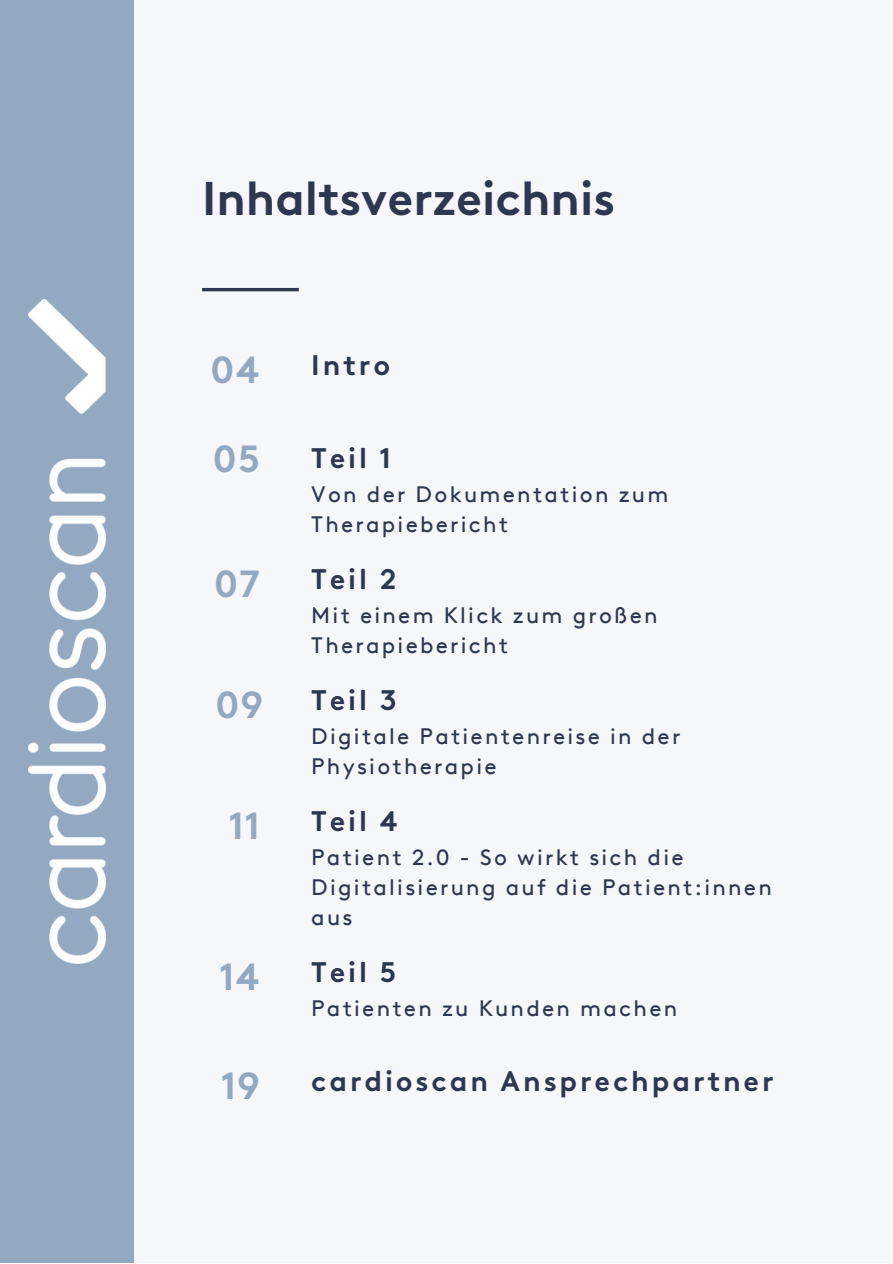
<style>
.page{position:relative;width:893px;height:1264px;background:#fff}
.page>*{position:absolute;margin:0;border:0;box-sizing:border-box;transform-origin:0 0}
.t1{font:700 47.25px "Brown LL";color:#2d3850}
.t2{font:700 37.8px "Brown LL";letter-spacing:.04em;color:#93a8c1}
.t3{font:700 28.35px "Brown LL";letter-spacing:.1em;color:#2d3850}
.t4{font:22.35px/30.3px "Brown LLTT";letter-spacing:.1em;color:#2d3850}
</style>
<div class="page">
<div style="left:0;top:0;width:892px;height:1262px;background:#f5f7fa"></div>
<hr style="left:202px;top:288px;width:97px;height:3px;background:#2d3850">
<div style="left:0;top:0;width:134px;height:1262px;background:#93a8c1"></div>
<img style="left:29px;top:299px;width:76px;height:664px">
<h1 class="t1" style="left:202px;top:179px;width:414px">Inhaltsverzeichnis</h1>
<h2 class="t2" style="left:210px;top:354px;width:51px">04</h2>
<p class="t3" style="left:311px;top:353px;width:80px">Intro</p>
<h2 class="t2" style="left:213px;top:443px;width:48px">05</h2>
<h2 class="t2" style="left:214px;top:568px;width:47px">07</h2>
<h2 class="t2" style="left:215px;top:689px;width:49px">09</h2>
<h2 class="t2" style="left:229px;top:810px;width:32px">11</h2>
<p class="t3" style="left:311px;top:447px;width:81px">Teil 1</p>
<p class="t4" style="left:311px;top:481px;width:359px">Von der Dokumentation zum<br>Therapiebericht</p>
<p class="t3" style="left:311px;top:568px;width:87px">Teil 2</p>
<p class="t4" style="left:311px;top:602px;width:348px">Mit einem Klick zum großen<br>Therapiebericht</p>
<p class="t3" style="left:311px;top:688px;width:87px">Teil 3</p>
<p class="t4" style="left:311px;top:723px;width:370px">Digitale Patientenreise in der<br>Physiotherapie</p>
<p class="t3" style="left:311px;top:809px;width:88px">Teil 4</p>
<p class="t4" style="left:311px;top:843px;width:462px">Patient 2.0 - So wirkt sich die<br>Digitalisierung auf die Patient:innen aus</p>
<h2 class="t2" style="left:220px;top:961px;width:42px">14</h2>
<p class="t3" style="left:311px;top:960px;width:86px">Teil 5</p>
<p class="t4" style="left:311px;top:995px;width:367px">Patienten zu Kunden machen</p>
<h2 class="t2" style="left:221px;top:1070px;width:40px">19</h2>
<p class="t3" style="left:311px;top:1069px;width:464px">cardioscan Ansprechpartner</p>
</div>
